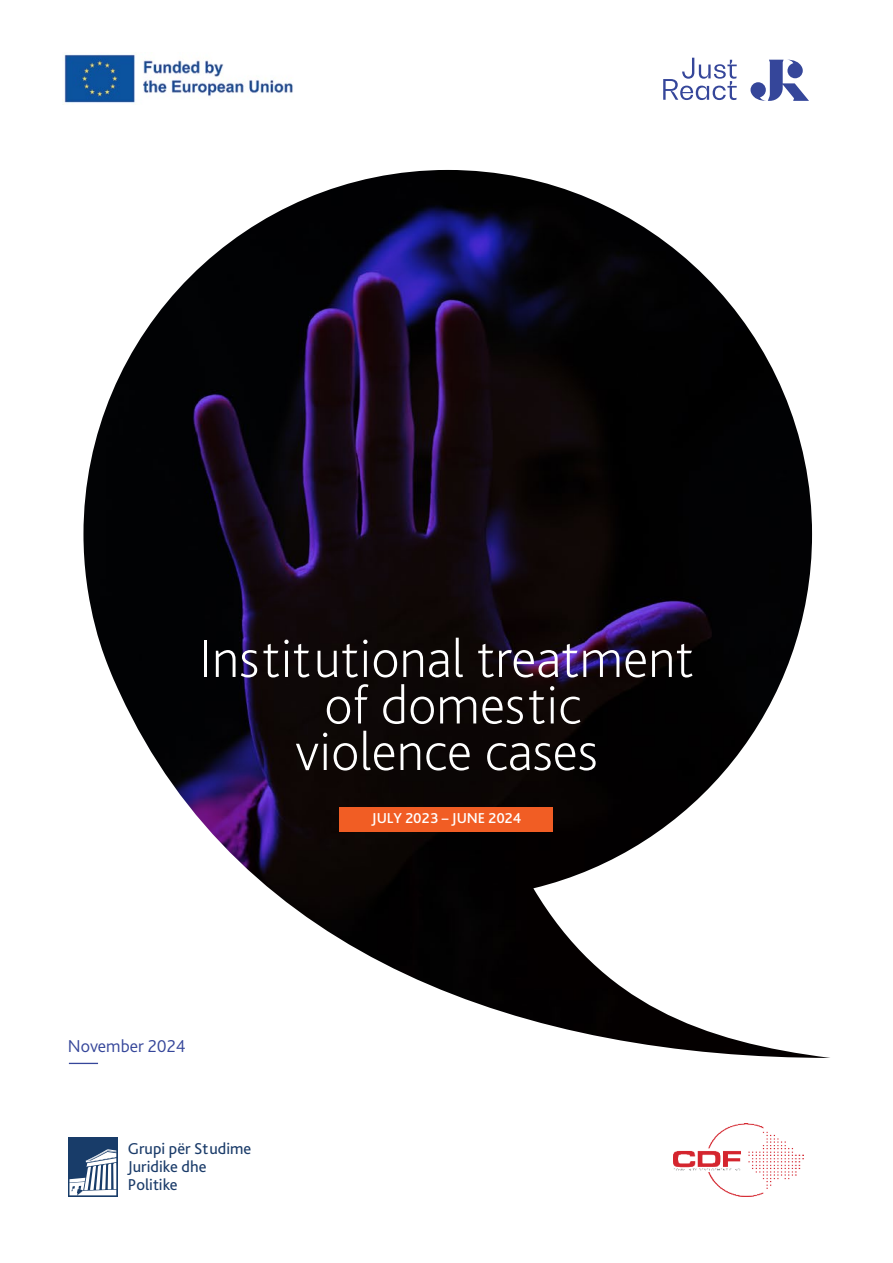
<style>
.page{position:relative;width:893px;height:1263px;background:#fff}
.page>*{position:absolute;margin:0;border:0;box-sizing:border-box;transform-origin:0 0}
.t1{font:200 55.5px/46.5px "Bliss Pro";color:#fff;text-align:center}
.t2{font:300 18px "Bliss Pro";color:#35469a}
.t3{font:16.5px/18.1px "Bliss Pro";color:#1a3b69}
.t4{font:500 15px "Bliss Pro";color:#fff}
</style>
<div class="page">
<img style="left:83px;top:170px;width:747px;height:888px">
<svg style="left:663px;top:58px;width:74px;height:42px"></svg>
<svg style="left:750px;top:60px;width:59px;height:41px"></svg>
<img style="left:64px;top:54px;width:229px;height:50px">
<div style="left:68px;top:1137px;width:50px;height:60px;background:#183c69"></div>
<svg style="left:69px;top:1149px;width:47px;height:46px"></svg>
<img style="left:673px;top:1124px;width:131px;height:72px">
<svg style="left:69px;top:1063px;width:29px;height:1px"></svg>
<div style="left:339px;top:807px;width:214px;height:24px;background:#f15d24"></div>
<p class="t1" style="left:199px;top:634px;width:496px">Institutional treatment of domestic<br>violence cases</p>
<p class="t2" style="left:68px;top:1035px;width:119px">November 2024</p>
<p class="t3" style="left:128px;top:1139px;width:125px">Grupi për Studime<br>Juridike dhe<br>Politike</p>
<p class="t4" style="left:372px;top:809px;width:151px">JULY 2023 – JUNE 2024</p>
</div>
